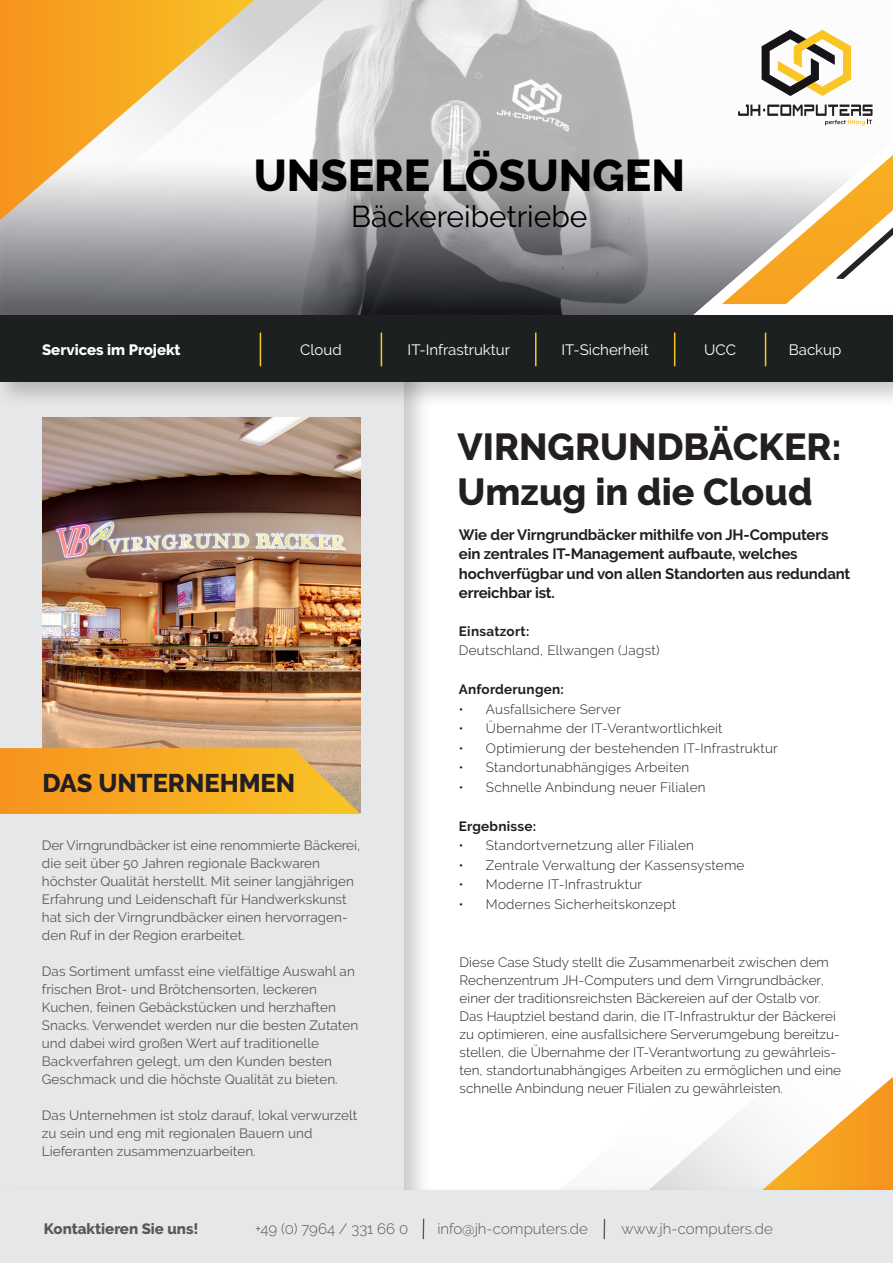
<style>
.page{position:relative;width:893px;height:1263px;background:#fff}
.page>*{position:absolute;margin:0;border:0;box-sizing:border-box;transform-origin:0 0}
.t1{font:800 44.25px "Raleway";color:#000001}
.t2{font:800 37.5px/45px "Raleway";color:#231f20}
.t3{font:30px "Raleway";color:#000001}
.t4{font:800 25.5px "Raleway";color:#231f20}
.t5{font:700 15px/19.5px "Raleway";letter-spacing:-.01em;color:#231f20}
.t6{font:300 15px "Raleway";color:#57585a}
.t7{font:15px "Raleway";color:#fff}
.t8{font:800 15px "Raleway";color:#57585a}
.t9{font:800 15px "Raleway";color:#fff}
.t10{font:300 13.5px/18px "Raleway";letter-spacing:.005em;color:#231f20}
.t11{font:13.5px/18px "Raleway";letter-spacing:.005em;color:#57585a}
.t12{font:700 13.5px "Raleway";letter-spacing:.02em;color:#231f20}
</style>
<div class="page">
<svg style="left:684px;top:1077px;width:209px;height:101px"></svg>
<svg style="left:0;top:1px;width:873px;height:302px"></svg>
<svg style="left:0;top:1px;width:486px;height:260px;background:#b5b5b7"></svg>
<svg style="left:9px;top:1px;width:315px;height:221px"></svg>
<svg style="left:0;top:1px;width:254px;height:219px"></svg>
<svg style="left:659px;top:113px;width:214px;height:29px"></svg>
<svg style="left:659px;top:142px;width:234px;height:161px"></svg>
<svg style="left:738px;top:104px;width:134px;height:22px"></svg>
<svg style="left:762px;top:30px;width:89px;height:66px"></svg>
<img style="left:403px;top:416px;width:19px;height:762px">
<div style="left:0;top:341px;width:403px;height:922px;background:#e6e7e9"></div>
<img style="left:403px;top:1178px;width:490px;height:13px">
<div style="left:0;top:1191px;width:893px;height:72px;background:#e6e7e9"></div>
<img style="left:0;top:303px;width:893px;height:113px">
<div style="left:0;top:316px;width:893px;height:66px;background:#1d2021"></div>
<hr style="left:381px;top:333px;width:1px;height:33px;background:#f9c625">
<hr style="left:260px;top:333px;width:1px;height:33px;background:#f9c625">
<hr style="left:535px;top:333px;width:1px;height:33px;background:#f9c625">
<hr style="left:674px;top:333px;width:1px;height:33px;background:#f9c625">
<hr style="left:765px;top:333px;width:1px;height:33px;background:#f9c625">
<svg style="left:423px;top:1219px;width:1px;height:20px"></svg>
<svg style="left:604px;top:1219px;width:1px;height:20px"></svg>
<hr style="left:0;top:0;width:893px;height:1px;background:#575a5b">
<img style="left:43px;top:418px;width:318px;height:395px">
<svg style="left:0;top:748px;width:360px;height:66px;background:#f3a92b"></svg>
<h1 class="t1" style="left:254px;top:151px;width:433px">UNSERE LÖSUNGEN</h1>
<h3 class="t3" style="left:351px;top:199px;width:238px">Bäckereibetriebe</h3>
<p class="t9" style="left:42px;top:342px;width:140px">Services im Projekt</p>
<p class="t7" style="left:300px;top:341px;width:43px">Cloud</p>
<p class="t7" style="left:408px;top:341px;width:104px">IT-Infrastruktur</p>
<p class="t7" style="left:561px;top:341px;width:89px">IT-Sicherheit</p>
<p class="t7" style="left:704px;top:341px;width:33px">UCC</p>
<p class="t7" style="left:789px;top:341px;width:54px">Backup</p>
<h2 class="t2" style="left:457px;top:425px;width:386px">VIRNGRUNDBÄCKER:<br>Umzug in die Cloud</h2>
<h3 class="t4" style="left:42px;top:768px;width:254px">DAS UNTERNEHMEN</h3>
<p class="t11" style="left:42px;top:836px;width:320px">Der Virngrundbäcker ist eine renommierte Bäckerei, die seit über 50 Jahren regionale Backwaren höchster Qualität herstellt. Mit seiner langjährigen Erfahrung und Leidenschaft für Handwerkskunst hat sich der Virngrundbäcker einen hervorragen&shy;den Ruf in der Region erarbeitet.</p>
<p class="t11" style="left:42px;top:962px;width:318px">Das Sortiment umfasst eine vielfältige Auswahl an frischen Brot- und Brötchensorten, leckeren Kuchen, feinen Gebäckstücken und herzhaften Snacks. Verwendet werden nur die besten Zutaten und dabei wird großen Wert auf traditionelle Backverfahren gelegt, um den Kunden besten Geschmack und die höchste Qualität zu bieten.</p>
<p class="t11" style="left:42px;top:1106px;width:317px">Das Unternehmen ist stolz darauf, lokal verwurzelt zu sein und eng mit regionalen Bauern und<br>Lieferanten zusammenzuarbeiten.</p>
<p class="t5" style="left:459px;top:525px;width:393px">Wie der Virngrundbäcker mithilfe von JH-Computers ein zentrales IT-Management aufbaute, welches hochverfügbar und von allen Standorten aus redundant erreichbar ist.</p>
<p class="t12" style="left:459px;top:623px;width:72px">Einsatzort:</p>
<p class="t10" style="left:459px;top:641px;width:202px">Deutschland, Ellwangen (Jagst)</p>
<p class="t12" style="left:459px;top:682px;width:107px">Anforderungen:</p>
<p class="t10" style="left:459px;top:700px;width:164px">• Ausfallsichere Server</p>
<p class="t10" style="left:459px;top:719px;width:265px">• Übernahme der IT-Verantwortlichkeit</p>
<p class="t10" style="left:459px;top:739px;width:320px">• Optimierung der bestehenden IT-Infrastruktur</p>
<p class="t10" style="left:459px;top:758px;width:232px">• Standortunabhängiges Arbeiten</p>
<p class="t10" style="left:459px;top:778px;width:248px">• Schnelle Anbindung neuer Filialen</p>
<p class="t12" style="left:459px;top:818px;width:79px">Ergebnisse:</p>
<p class="t10" style="left:459px;top:836px;width:236px">• Standortvernetzung aller Filialen</p>
<p class="t10" style="left:459px;top:856px;width:287px">• Zentrale Verwaltung der Kassensysteme</p>
<p class="t10" style="left:459px;top:875px;width:185px">• Moderne IT-Infrastruktur</p>
<p class="t10" style="left:459px;top:895px;width:219px">• Modernes Sicherheitskonzept</p>
<p class="t10" style="left:460px;top:953px;width:383px">Diese Case Study stellt die Zusammenarbeit zwischen dem Rechenzentrum JH-Computers und dem Virngrundbäcker, einer der traditionsreichsten Bäckereien auf der Ostalb vor.<br>Das Hauptziel bestand darin, die IT-Infrastruktur der Bäckerei zu optimieren, eine ausfallsichere Serverumgebung bereitzu&shy;stellen, die Übernahme der IT-Verantwortung zu gewährleis&shy;ten, standortunabhängiges Arbeiten zu ermöglichen und eine schnelle Anbindung neuer Filialen zu gewährleisten.</p>
<p class="t8" style="left:44px;top:1220px;width:156px">Kontaktieren Sie uns!</p>
<p class="t6" style="left:255px;top:1220px;width:155px">+49 (0) 7964 / 331 66 0</p>
<p class="t6" style="left:437px;top:1220px;width:152px">info@jh-computers.de</p>
<p class="t6" style="left:621px;top:1220px;width:153px">www.jh-computers.de</p>
</div>
